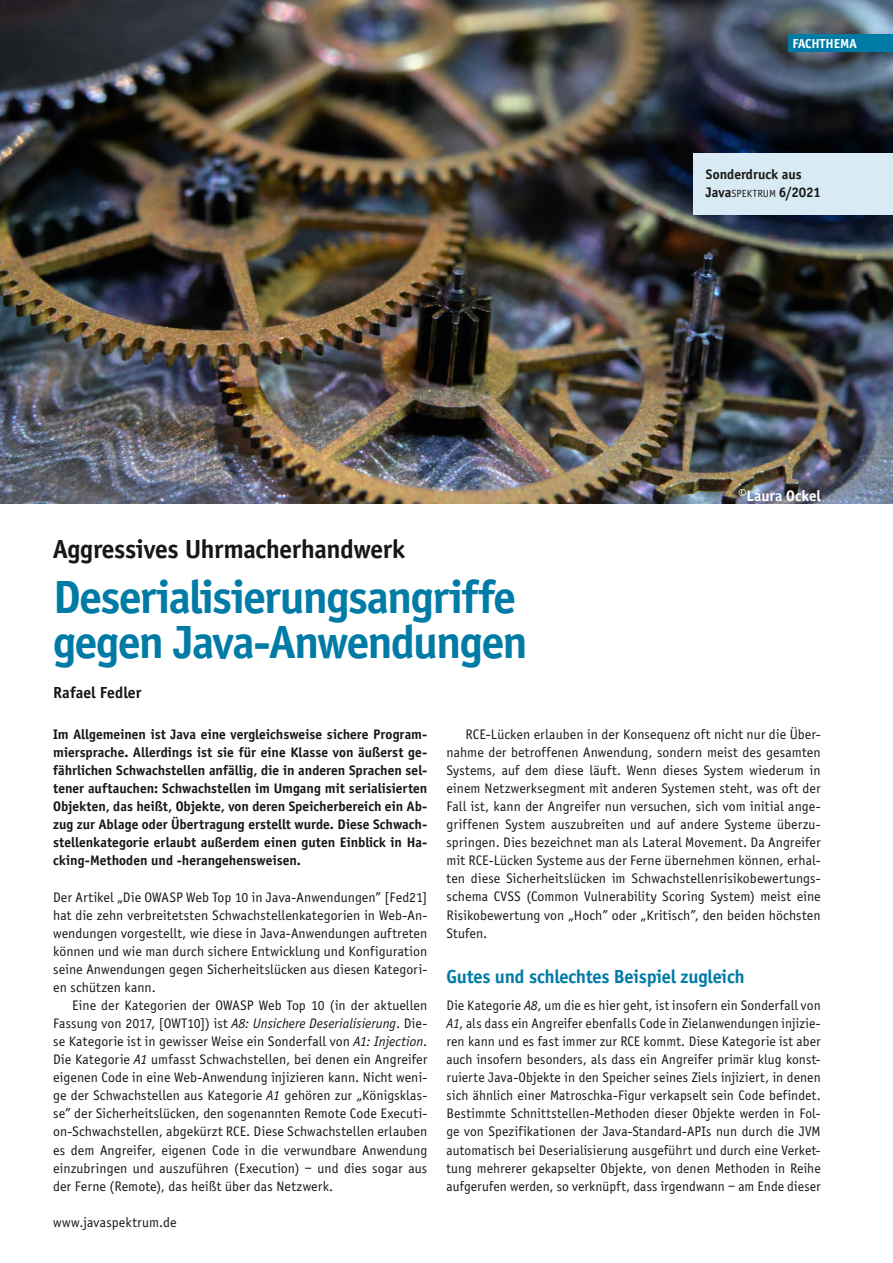
<style>
.page{position:relative;width:893px;height:1263px;background:#fff}
.page>*{position:absolute;margin:0;border:0;box-sizing:border-box;transform-origin:0 0}
.t1{font:700 48px/45.2px "Officina Sans EF";letter-spacing:-.03em;color:#007ba5}
.t2{font:700 27px "Officina Sans EF";letter-spacing:-.015em;color:#181716}
.t3{font:700 19.5px "Officina Sans EF";letter-spacing:-.01em;color:#007ba5}
.t4{font:700 16.5px "Officina Sans EF";letter-spacing:.005em;color:#181716}
.t5{font:700 15.75px "Officina Sans EF";color:#fff}
.t6{font:14.25px/18px "Officina Sans EF";letter-spacing:.01em;color:#181716;text-align:justify}
.t7{font:700 14.25px/18px "Officina Sans EF";color:#181716;text-align:justify}
.t8{font:700 13.5px "Officina Sans EF";letter-spacing:.01em;color:#fff}
.s1{font-weight:400;font-size:10.65px}
.s2{font-style:italic}
</style>
<div class="page">
<img style="left:0;top:0;width:893px;height:504px">
<div style="left:788px;top:34px;width:105px;height:18px;background:#007ba5"></div>
<div style="left:693px;top:153px;width:200px;height:62px;background:#d8eaf3"></div>
<p class="t8" style="left:792px;top:35px;width:66px">FACHTHEMA</p>
<p class="t7" style="left:706px;top:165px;width:116px">Sonderdruck aus<br>Java<span class="s1">SPEKTRUM</span> 6/2021</p>
<p class="t5" style="left:738px;top:486px;width:84px"><sup>©</sup>Laura Ockel</p>
<h2 class="t2" style="left:53px;top:533px;width:353px">Aggressives Uhrmacherhandwerk</h2>
<h1 class="t1" style="left:53px;top:574px;width:476px">Deserialisierungsangriffe gegen Java-Anwendungen</h1>
<p class="t4" style="left:53px;top:683px;width:90px">Rafael Fedler</p>
<p class="t7" style="left:53px;top:725px;width:376px">Im Allgemeinen ist Java eine vergleichsweise sichere Program&shy;miersprache. Allerdings ist sie für eine Klasse von äußerst ge&shy;fährlichen Schwachstellen anfällig, die in anderen Sprachen sel&shy;tener auftauchen: Schwachstellen im Umgang mit serialisierten Objekten, das heißt, Objekte, von deren Speicherbereich ein Ab&shy;zug zur Ablage oder Übertragung erstellt wurde. Diese Schwach&shy;stellenkategorie erlaubt außerdem einen guten Einblick in Ha&shy;cking-Methoden und -herangehensweisen.</p>
<p class="t6" style="left:53px;top:888px;width:376px">Der Artikel „Die OWASP Web Top 10 in Java-Anwendungen” [Fed21] hat die zehn verbreitetsten Schwachstellenkategorien in Web-An&shy;wendungen vorgestellt, wie diese in Java-Anwendungen auftreten können und wie man durch sichere Entwicklung und Konfiguration seine Anwendungen gegen Sicherheitslücken aus diesen Kategori&shy;en schützen kann.</p>
<p class="t6" style="left:53px;top:996px;width:376px;text-indent:19px">Eine der Kategorien der OWASP Web Top 10 (in der aktuellen Fassung von 2017, [OWT10]) ist <span class="s2">A8: Unsichere Deserialisierung</span>. Die&shy;se Kategorie ist in gewisser Weise ein Sonderfall von <span class="s2">A1: Injection</span>.<br>Die Kategorie <span class="s2">A1</span> umfasst Schwachstellen, bei denen ein Angreifer eigenen Code in eine Web-Anwendung injizieren kann. Nicht weni&shy;ge der Schwachstellen aus Kategorie <span class="s2">A1</span> gehören zur „Königsklas&shy;se” der Sicherheitslücken, den sogenannten Remote Code Executi&shy;on-Schwachstellen, abgekürzt RCE. Diese Schwachstellen erlauben es dem Angreifer, eigenen Code in die verwundbare Anwendung einzubringen und auszuführen (Execution) – und dies sogar aus der Ferne (Remote), das heißt über das Netzwerk.</p>
<p class="t6" style="left:446px;top:725px;width:376px;text-indent:19px">RCE-Lücken erlauben in der Konsequenz oft nicht nur die Über&shy;nahme der betroffenen Anwendung, sondern meist des gesamten Systems, auf dem diese läuft. Wenn dieses System wiederum in einem Netzwerksegment mit anderen Systemen steht, was oft der Fall ist, kann der Angreifer nun versuchen, sich vom initial ange&shy;griffenen System auszubreiten und auf andere Systeme überzu&shy;springen. Dies bezeichnet man als Lateral Movement. Da Angreifer mit RCE-Lücken Systeme aus der Ferne übernehmen können, erhal&shy;ten diese Sicherheitslücken im Schwachstellenrisikobewertungs&shy;schema CVSS (Common Vulnerability Scoring System) meist eine Risikobewertung von „Hoch” oder „Kritisch”, den beiden höchsten Stufen.</p>
<h3 class="t3" style="left:446px;top:965px;width:300px">Gutes und schlechtes Beispiel zugleich</h3>
<p class="t6" style="left:446px;top:996px;width:376px">Die Kategorie <span class="s2">A8</span>, um die es hier geht, ist insofern ein Sonderfall von <span class="s2">A1</span>, als dass ein Angreifer ebenfalls Code in Zielanwendungen injizie&shy;ren kann und es fast immer zur RCE kommt. Diese Kategorie ist aber auch insofern besonders, als dass ein Angreifer primär klug konst&shy;ruierte Java-Objekte in den Speicher seines Ziels injiziert, in denen sich ähnlich einer Matroschka-Figur verkapselt sein Code befindet.<br>Bestimmte Schnittstellen-Methoden dieser Objekte werden in Fol&shy;ge von Spezifikationen der Java-Standard-APIs nun durch die JVM automatisch bei Deserialisierung ausgeführt und durch eine Verket&shy;tung mehrerer gekapselter Objekte, von denen Methoden in Reihe aufgerufen werden, so verknüpft, dass irgendwann – am Ende dieser</p>
<p class="t6" style="left:53px;top:1213px;width:125px">www.javaspektrum.de</p>
</div>
